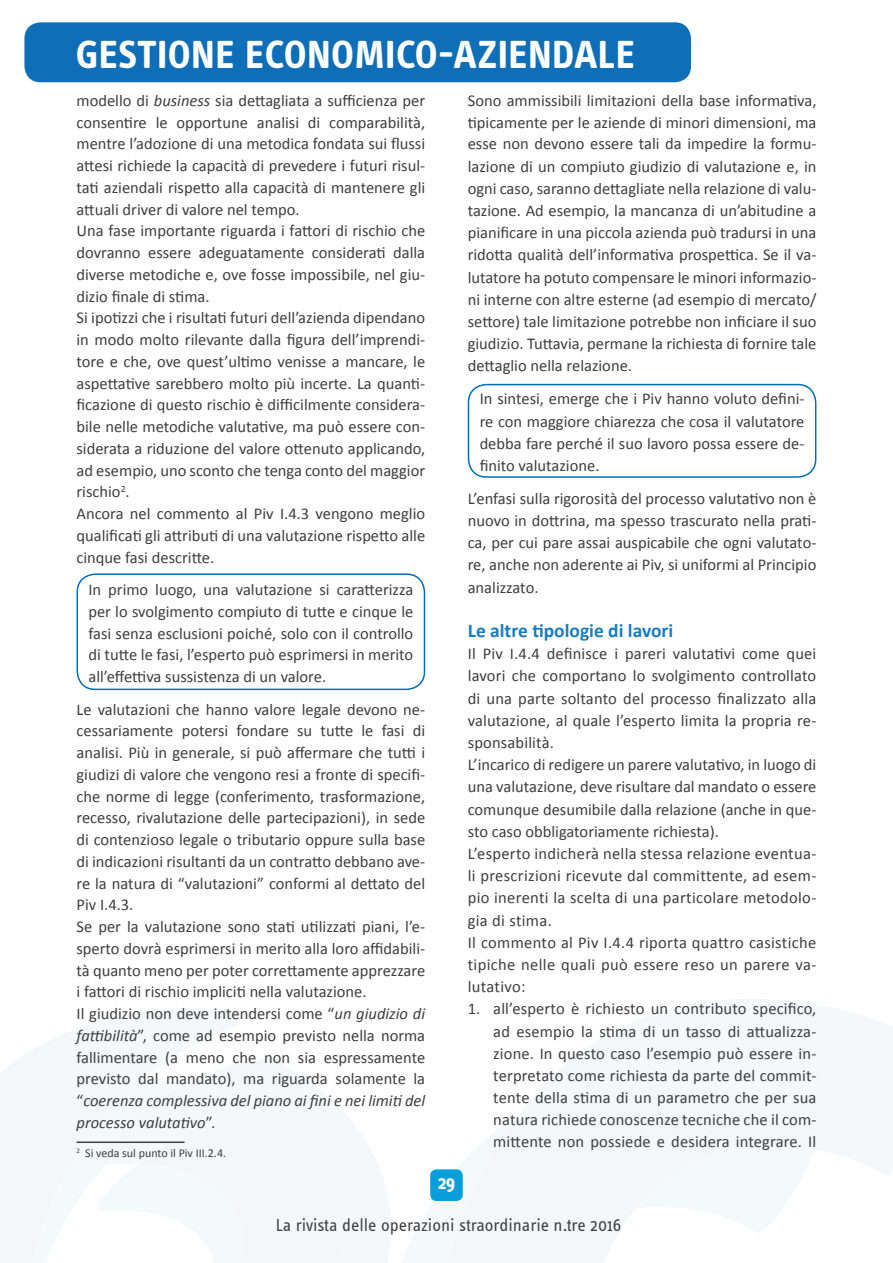
<style>
.page{position:relative;width:893px;height:1263px;background:#fff}
.page>*{position:absolute;margin:0;border:0;box-sizing:border-box;transform-origin:0 0}
.t1{font:700 40.5px "Info Text OT";letter-spacing:.01em;color:#fff}
.TITOLO_paragrafo{font:700 19.5px "Calibri";color:#1a7cbe}
.t2{font:700 19.5px "Info Text OT";color:#fff}
.t3{font:18px "Info Text OT";letter-spacing:-.005em;color:#3e3e3f}
.CORPO_TESTO{font:16.5px/21.8px "Calibri";color:#3e3e3f;text-align:justify}
.testo_box_chiaro{font:16.5px/21.8px "Calibri";color:#3e3e3f;text-align:justify}
.testo_NOTA{font:12px "Calibri";color:#3e3e3f}
.s1{font-style:italic}
</style>
<div class="page">
<svg style="left:401px;top:1083px;width:413px;height:180px;fill:#f4f7fa"></svg>
<svg style="left:0;top:1082px;width:340px;height:181px"></svg>
<div style="left:430px;top:1169px;width:33px;height:32px;background:#069edb;border-radius:6px"></div>
<div style="left:24px;top:22px;width:667px;height:60px;background:#0f6eb8;border-radius:16px"></div>
<hr style="left:77px;top:1141px;width:108px;height:2px;background:#3e3e3f">
<div style="left:77px;top:573px;width:348px;height:117px;border:2px solid #006eb7;border-radius:18px"></div>
<div style="left:468px;top:384px;width:348px;height:94px;border:2px solid #006eb7;border-radius:18px"></div>
<h1 class="t1" style="left:76px;top:30px;width:561px">GESTIONE ECONOMICO-AZIENDALE</h1>
<p class="CORPO_TESTO" style="left:77px;top:90px;width:350px">modello di <span class="s1">business</span> sia dettagliata a sufficienza per consentire le opportune analisi di comparabilità, mentre l’adozione di una metodica fondata sui flussi attesi richiede la capacità di prevedere i futuri risul&shy;tati aziendali rispetto alla capacità di mantenere gli attuali driver di valore nel tempo.</p>
<p class="CORPO_TESTO" style="left:77px;top:220px;width:350px">Una fase importante riguarda i fattori di rischio che dovranno essere adeguatamente considerati dalla diverse metodiche e, ove fosse impossibile, nel giu&shy;dizio finale di stima.</p>
<p class="CORPO_TESTO" style="left:77px;top:307px;width:350px">Si ipotizzi che i risultati futuri dell’azienda dipendano in modo molto rilevante dalla figura dell’imprendi&shy;tore e che, ove quest’ultimo venisse a mancare, le aspettative sarebbero molto più incerte. La quanti&shy;ficazione di questo rischio è difficilmente considera&shy;bile nelle metodiche valutative, ma può essere con&shy;siderata a riduzione del valore ottenuto applicando, ad esempio, uno sconto che tenga conto del maggior rischio<sup>2</sup>.</p>
<p class="CORPO_TESTO" style="left:77px;top:503px;width:350px">Ancora nel commento al Piv I.4.3 vengono meglio qualificati gli attributi di una valutazione rispetto alle cinque fasi descritte.</p>
<p class="testo_box_chiaro" style="left:88px;top:579px;width:326px">In primo luogo, una valutazione si caratterizza per lo svolgimento compiuto di tutte e cinque le fasi senza esclusioni poiché, solo con il controllo di tutte le fasi, l’esperto può esprimersi in merito all’effettiva sussistenza di un valore.</p>
<p class="CORPO_TESTO" style="left:77px;top:698px;width:350px">Le valutazioni che hanno valore legale devono ne&shy;cessariamente potersi fondare su tutte le fasi di analisi. Più in generale, si può affermare che tutti i giudizi di valore che vengono resi a fronte di specifi&shy;che norme di legge (conferimento, trasformazione, recesso, rivalutazione delle partecipazioni), in sede di contenzioso legale o tributario oppure sulla base di indicazioni risultanti da un contratto debbano ave&shy;re la natura di “valutazioni” conformi al dettato del Piv I.4.3.</p>
<p class="CORPO_TESTO" style="left:77px;top:916px;width:350px">Se per la valutazione sono stati utilizzati piani, l’e&shy;sperto dovrà esprimersi in merito alla loro affidabili&shy;tà quanto meno per poter correttamente apprezzare i fattori di rischio impliciti nella valutazione.</p>
<p class="CORPO_TESTO" style="left:77px;top:1003px;width:350px">Il giudizio non deve intendersi come “<span class="s1">un giudizio di fattibilità</span>”, come ad esempio previsto nella norma fallimentare (a meno che non sia espressamente previsto dal mandato), ma riguarda solamente la “<span class="s1">coerenza complessiva del piano ai fini e nei limiti del processo valutativo</span>”.</p>
<p class="testo_NOTA" style="left:77px;top:1145px;width:151px"><sup>2</sup> Si veda sul punto il Piv III.2.4.</p>
<p class="CORPO_TESTO" style="left:468px;top:89px;width:350px;line-height:22.2px">Sono ammissibili limitazioni della base informativa, tipicamente per le aziende di minori dimensioni, ma esse non devono essere tali da impedire la formu&shy;lazione di un compiuto giudizio di valutazione e, in ogni caso, saranno dettagliate nella relazione di valu&shy;tazione. Ad esempio, la mancanza di un’abitudine a pianificare in una piccola azienda può tradursi in una ridotta qualità dell’informativa prospettica. Se il va&shy;lutatore ha potuto compensare le minori informazio&shy;ni interne con altre esterne (ad esempio di mercato/ settore) tale limitazione potrebbe non inficiare il suo giudizio. Tuttavia, permane la richiesta di fornire tale dettaglio nella relazione.</p>
<p class="testo_box_chiaro" style="left:480px;top:388px;width:326px;line-height:22.2px">In sintesi, emerge che i Piv hanno voluto defini&shy;re con maggiore chiarezza che cosa il valutatore debba fare perché il suo lavoro possa essere de&shy;finito valutazione.</p>
<p class="CORPO_TESTO" style="left:468px;top:487px;width:350px;line-height:22.2px">L’enfasi sulla rigorosità del processo valutativo non è nuovo in dottrina, ma spesso trascurato nella prati&shy;ca, per cui pare assai auspicabile che ogni valutato&shy;re, anche non aderente ai Piv, si uniformi al Principio analizzato.</p>
<p class="TITOLO_paragrafo" style="left:468px;top:618px;width:207px">Le altre tipologie di lavori</p>
<p class="CORPO_TESTO" style="left:468px;top:643px;width:350px;line-height:22.2px">Il Piv I.4.4 definisce i pareri valutativi come quei lavori che comportano lo svolgimento controllato di una parte soltanto del processo finalizzato alla valutazione, al quale l’esperto limita la propria re&shy;sponsabilità.</p>
<p class="CORPO_TESTO" style="left:468px;top:754px;width:350px;line-height:22.2px">L’incarico di redigere un parere valutativo, in luogo di una valutazione, deve risultare dal mandato o essere comunque desumibile dalla relazione (anche in que&shy;sto caso obbligatoriamente richiesta).</p>
<p class="CORPO_TESTO" style="left:468px;top:842px;width:350px;line-height:22.2px">L’esperto indicherà nella stessa relazione eventua&shy;li prescrizioni ricevute dal committente, ad esem&shy;pio inerenti la scelta di una particolare metodolo&shy;gia di stima.</p>
<p class="CORPO_TESTO" style="left:468px;top:931px;width:350px;line-height:22.2px">Il commento al Piv I.4.4 riporta quattro casistiche tipiche nelle quali può essere reso un parere va&shy;lutativo:</p>
<p class="CORPO_TESTO" style="left:493px;top:998px;width:325px;line-height:22.2px;text-indent:-26px">1. all’esperto è richiesto un contributo specifico, ad esempio la stima di un tasso di attualizza&shy;zione. In questo caso l’esempio può essere in&shy;terpretato come richiesta da parte del commit&shy;tente della stima di un parametro che per sua natura richiede conoscenze tecniche che il com&shy;mittente non possiede e desidera integrare. Il</p>
<p class="t2" style="left:438px;top:1171px;width:19px">29</p>
<p class="t3" style="left:276px;top:1214px;width:347px">La rivista delle operazioni straordinarie n.tre 2016</p>
</div>
